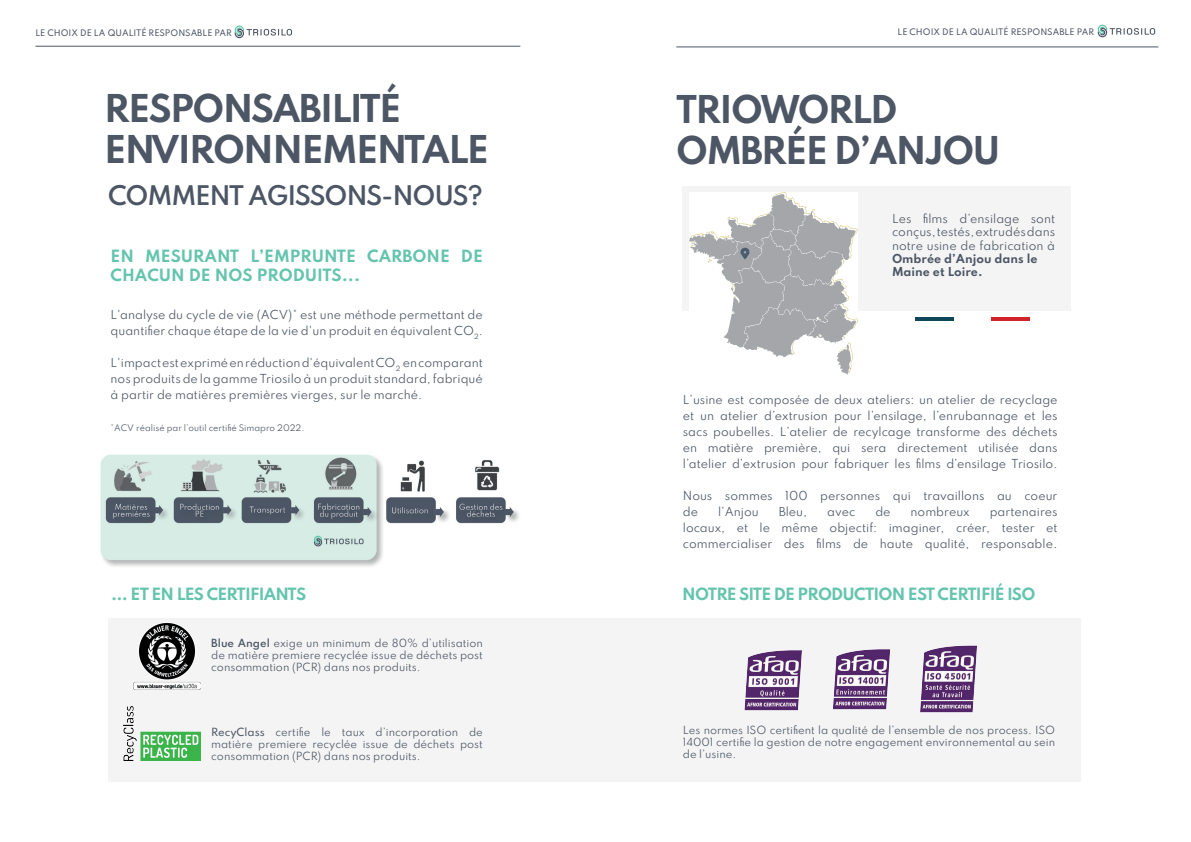
<style>
.page{position:relative;width:1191px;height:842px;background:#fff}
.page>*{position:absolute;margin:0;border:0;box-sizing:border-box;transform-origin:0 0}
.t1{font:700 34px/40.8px "Spartan";letter-spacing:-.05em;color:#4c5665}
.t2{font:600 24px "Spartan";letter-spacing:-.05em;color:#4c5665}
.t3{font:700 15px "Spartan";letter-spacing:-.05em;color:#64c4ae}
.t4{font:700 15px/19.2px "Spartan";color:#64c4ae}
.t5{font:11px/16px "Spartan";color:#4c5665;text-align:justify}
.t6{font:700 11px/13.2px "Spartan";color:#4c5665}
.t7{font:10px/12px "Spartan";color:#4d5766;text-align:justify}
.t8{font:500 8px "Spartan";color:#4d5766}
.t9{font:8px "Spartan";color:#4c5665}
.s1{color:#4c5665}
.s2{font-weight:600}
.s3{font-weight:500}
.s4{font-size:12px}
</style>
<div class="page">
<hr style="left:35px;top:46px;width:485px;height:1px;background:#4c5665">
<svg style="left:235px;top:26px;width:57px;height:12px"></svg>
<hr style="left:676px;top:47px;width:482px;height:1px;background:#4c5665">
<svg style="left:1097px;top:25px;width:58px;height:12px"></svg>
<div style="left:108px;top:618px;width:972px;height:163px;background:#f4f4f4"></div>
<div style="left:682px;top:187px;width:389px;height:124px;background:#f4f4f4"></div>
<hr style="left:915px;top:318px;width:38px;height:3px;background:#0f4759">
<hr style="left:991px;top:318px;width:38px;height:3px;background:#d1232a">
<img style="left:689px;top:193px;width:168px;height:182px">
<img style="left:744px;top:650px;width:58px;height:61px">
<img style="left:920px;top:645px;width:57px;height:68px">
<img style="left:833px;top:649px;width:57px;height:61px">
<img style="left:133px;top:623px;width:68px;height:67px">
<img style="left:123px;top:707px;width:78px;height:54px">
<img style="left:100px;top:454px;width:419px;height:113px">
<p class="t8" style="left:35px;top:27px;width:198px">LE CHOIX DE LA QUALITÉ RESPONSABLE <span class="s1">PAR</span></p>
<p class="t8" style="left:897px;top:26px;width:198px">LE CHOIX DE LA QUALITÉ RESPONSABLE <span class="s1">PAR</span></p>
<h1 class="t1" style="left:104px;top:87px;width:386px">RESPONSABILITÉ<br>ENVIRONNEMENTALE</h1>
<h2 class="t2" style="left:108px;top:177px;width:376px">COMMENT AGISSONS-NOUS?</h2>
<h3 class="t4" style="left:111px;top:246px;width:374px">EN MESURANT L’EMPRUNTE CARBONE DE<br>CHACUN DE NOS PRODUITS...</h3>
<p class="t5" style="left:111px;top:307px;width:374px">L'analyse du cycle de vie (ACV)* est une méthode permettant de quantifier chaque étape de la vie d'un produit en équivalent CO<sub>2</sub>.</p>
<p class="t5" style="left:111px;top:355px;width:374px">L'impact est exprimé en réduction d'équivalent CO<sub>2</sub> en comparant nos produits de la gamme Triosilo à un produit standard, fabriqué à partir de matières premières vierges, sur le marché.</p>
<p class="t9" style="left:111px;top:422px;width:195px">*ACV réalisé par l’outil certifié Simapro 2022.</p>
<h3 class="t3" style="left:111px;top:583px;width:197px">... ET EN LES CERTIFIANTS</h3>
<p class="t7" style="left:211px;top:636px;width:273px"><span class="s2">Blue Angel</span> exige un minimum de 80% d’utilisation de matière premiere recyclée issue de déchets post consommation (PCR) dans nos produits.</p>
<p class="t7" style="left:211px;top:726px;width:273px"><span class="s3">RecyClass</span> certifie le taux d’incorporation de matière premiere recyclée issue de déchets post consommation (PCR) dans nos produits.</p>
<h1 class="t1" style="left:676px;top:88px;width:326px">TRIOWORLD<br>OMBRÉE D’ANJOU</h1>
<p class="t5" style="left:892px;top:212px;width:165px;line-height:13.2px">Les films d’ensilage sont conçus, testés, extrudés dans notre usine de fabrication à</p>
<p class="t6" style="left:892px;top:252px;width:147px">Ombrée d’Anjou dans le<br>Maine et Loire.</p>
<p class="t5" style="left:683px;top:391px;width:376px">L’usine est composée de deux ateliers: un atelier de recyclage et un atelier d’extrusion pour l’ensilage, l’enrubannage et les sacs poubelles. L’atelier de recylcage transforme des déchets en matière première, qui sera directement utilisée dans l’atelier d’extrusion pour fabriquer les films d’ensilage Triosilo.</p>
<p class="t5" style="left:683px;top:487px;width:376px">Nous sommes 100 personnes qui travaillons au coeur de</p>
<p class="t5" style="left:718px;top:503px;width:42px">l’Anjou</p>
<p class="t5" style="left:778px;top:503px;width:30px">Bleu,</p>
<p class="t5" style="left:827px;top:503px;width:30px">avec</p>
<p class="t5" style="left:875px;top:503px;width:17px">de</p>
<p class="t5" style="left:910px;top:503px;width:61px">nombreux</p>
<p class="t5" style="left:683px;top:503px;width:376px;text-indent:307px">partenaires locaux, et le même objectif: imaginer, créer, tester et commercialiser des films de haute qualité, responsable<span class="s4">.</span></p>
<h3 class="t3" style="left:682px;top:582px;width:355px">NOTRE SITE DE PRODUCTION EST CERTIFIÉ ISO</h3>
<p class="t7" style="left:683px;top:723px;width:374px">Les normes ISO certifient la qualité de l’ensemble de nos process. ISO 14001 certifie la gestion de notre engagement environnemental au sein de l’usine.</p>
</div>
